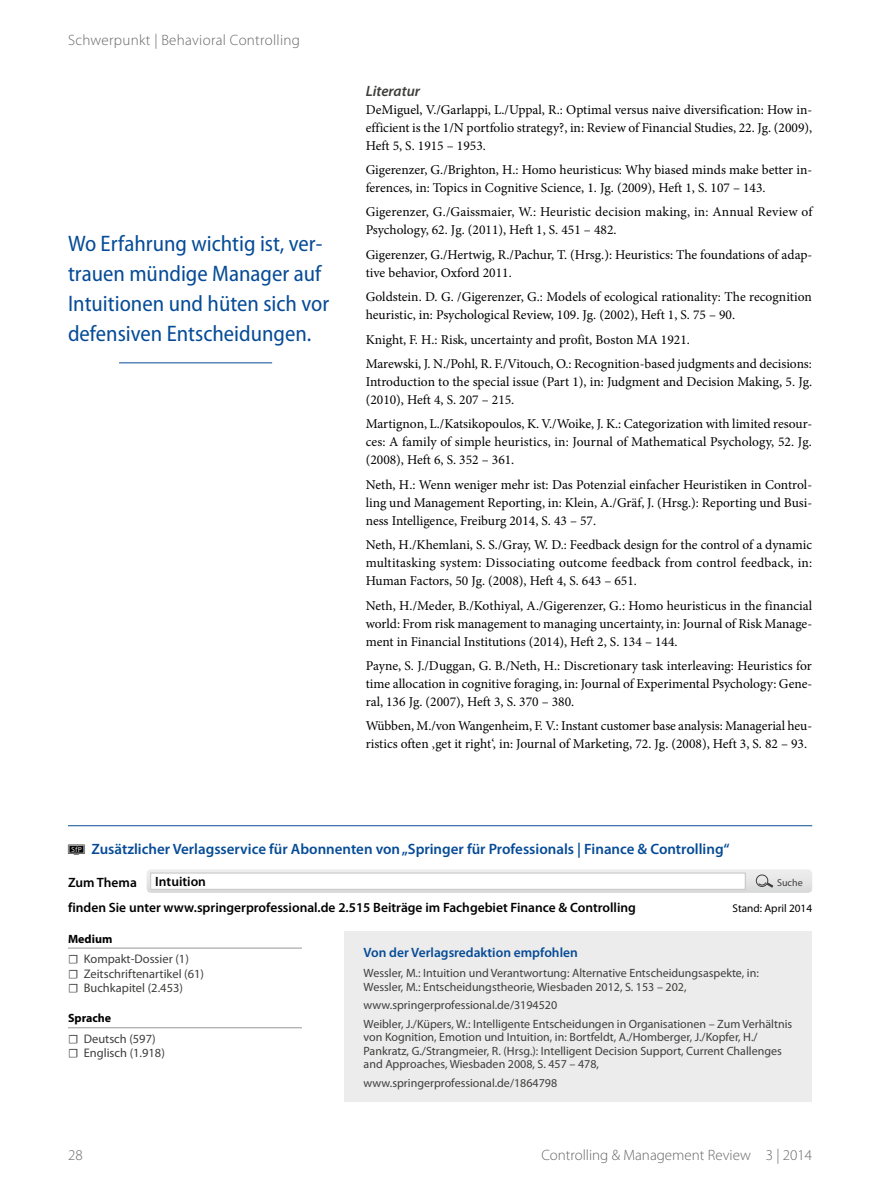
<style>
.page{position:relative;width:893px;height:1187px;background:#fff}
.page>*{position:absolute;margin:0;border:0;box-sizing:border-box;transform-origin:0 0}
.t1{font:semi-condensed 22.5px/30px "Myriad Pro";color:#064b97}
.t2{font:600 15px "Myriad Pro";color:#064b97}
.t3{font:300 15px "Myriad Pro";letter-spacing:.01em;color:#676767}
.t4{font:italic 600 15px "Myriad Pro";color:#3e3e3d}
.t5{font:13.5px/18px "Minion Pro";color:#000}
.t6{font:600 13.5px "Myriad Pro";color:#000}
.t7{font:600 13.5px "Myriad Pro";color:#064b97}
.t8{font:12.45px/14.2px "Myriad Pro";color:#3e3e3d}
.t9{font:12px/13.5px "Myriad Pro";color:#3e3e3d}
.t10{font:700 12px "Myriad Pro";color:#000}
.t11{font:11.25px "Myriad Pro";color:#000}
.t12{font:10.05px "Myriad Pro";color:#3e3e3d}
.s1{font-family:"Minion Pro"}
</style>
<div class="page">
<hr style="left:119px;top:362px;width:153px;height:1px;background:#064b97">
<hr style="left:68px;top:825px;width:744px;height:1px;background:#064b97">
<svg style="left:147px;top:869px;width:665px;height:23px"></svg>
<hr style="left:68px;top:947px;width:234px;height:1px;background:#989898">
<hr style="left:68px;top:1027px;width:234px;height:1px;background:#989898">
<div style="left:344px;top:931px;width:468px;height:170px;background:#ececec"></div>
<p class="t3" style="left:68px;top:32px;width:233px">Schwerpunkt | Behavioral Controlling</p>
<h1 class="t1" style="left:68px;top:229px;width:263px">Wo Erfahrung wichtig ist, ver&shy;trauen mündige Manager auf<br>Intuitionen und hüten sich vor defensiven Entscheidungen.</h1>
<p class="t4" style="left:366px;top:81px;width:56px">Literatur</p>
<p class="t5" style="left:366px;top:100px;width:448px;text-align:justify">DeMiguel, V./Garlappi, L./Uppal, R.: Optimal versus naive diversification: How in&shy;efficient is the 1/N portfolio strategy?, in: Review of Financial Studies, 22. Jg. (2009), Heft 5, S. 1915 – 1953.</p>
<p class="t5" style="left:366px;top:161px;width:448px">Gigerenzer, G./Brighton, H.: Homo heuristicus: Why biased minds make better in&shy;ferences, in: Topics in Cognitive Science, 1. Jg. (2009), Heft 1, S. 107 – 143.</p>
<p class="t5" style="left:366px;top:203px;width:448px">Gigerenzer, G./Gaissmaier, W.: Heuristic decision making, in: Annual Review of<br>Psychology, 62. Jg. (2011), Heft 1, S. 451 – 482.</p>
<p class="t5" style="left:366px;top:245px;width:448px">Gigerenzer, G./Hertwig, R./Pachur, T. (Hrsg.): Heuristics: The foundations of adap&shy;tive behavior, Oxford 2011.</p>
<p class="t5" style="left:366px;top:288px;width:448px">Goldstein. D. G. /Gigerenzer, G.: Models of ecological rationality: The recognition heuristic, in: Psychological Review, 109. Jg. (2002), Heft 1, S. 75 – 90.</p>
<p class="t5" style="left:366px;top:327px;width:448px;line-height:24.5px">Knight, F. H.: Risk, uncertainty and profit, Boston MA 1921.<br>Marewski, J. N./Pohl, R. F./Vitouch, O.: Recognition-based judgments and decisions:</p>
<p class="t5" style="left:366px;top:372px;width:448px">Introduction to the special issue (Part 1), in: Judgment and Decision Making, 5. Jg. (2010), Heft 4, S. 207 – 215.</p>
<p class="t5" style="left:366px;top:415px;width:448px;text-align:justify">Martignon, L./Katsikopoulos, K. V./Woike, J. K.: Categorization with limited resour&shy;ces: A family of simple heuristics, in: Journal of Mathematical Psychology, 52. Jg. (2008), Heft 6, S. 352 – 361.</p>
<p class="t5" style="left:366px;top:475px;width:448px;text-align:justify">Neth, H.: Wenn weniger mehr ist: Das Potenzial einfacher Heuristiken in Control&shy;ling und Management Reporting, in: Klein, A./Gräf, J. (Hrsg.): Reporting und Busi&shy;ness Intelligence, Freiburg 2014, S. 43 – 57.</p>
<p class="t5" style="left:366px;top:536px;width:448px;text-align:justify">Neth, H./Khemlani, S. S./Gray, W. D.: Feedback design for the control of a dynamic multitasking system: Dissociating outcome feedback from control feedback, in:<br>Human Factors, 50 Jg. (2008), Heft 4, S. 643 – 651.</p>
<p class="t5" style="left:366px;top:596px;width:448px;text-align:justify">Neth, H./Meder, B./Kothiyal, A./Gigerenzer, G.: Homo heuristicus in the financial world: From risk management to managing uncertainty, in: Journal of Risk Manage&shy;ment in Financial Institutions (2014), Heft 2, S. 134 – 144.</p>
<p class="t5" style="left:366px;top:656px;width:448px;text-align:justify">Payne, S. J./Duggan, G. B./Neth, H.: Discretionary task interleaving: Heuristics for time allocation in cognitive foraging, in: Journal of Experimental Psychology: Gene&shy;ral, 136 Jg. (2007), Heft 3, S. 370 – 380.</p>
<p class="t5" style="left:366px;top:717px;width:448px">Wübben, M./von Wangenheim, F. V.: Instant customer base analysis: Managerial heu&shy;ristics often ‚get it right‘, in: Journal of Marketing, 72. Jg. (2008), Heft 3, S. 82 – 93.</p>
<p class="t2" style="left:91px;top:839px;width:640px">Zusätzlicher Verlagsservice für Abonnenten von „Springer für Professionals | Finance &amp; Controlling“</p>
<p class="t6" style="left:68px;top:873px;width:70px">Zum Thema</p>
<p class="t6" style="left:155px;top:873px;width:52px">Intuition</p>
<p class="t12" style="left:777px;top:875px;width:27px">Suche</p>
<p class="t6" style="left:68px;top:898px;width:569px">finden Sie unter www.springerprofessional.de 2.515 Beiträge im Fachgebiet Finance &amp; Controlling</p>
<p class="t11" style="left:732px;top:901px;width:81px">Stand: April 2014</p>
<p class="t10" style="left:68px;top:930px;width:46px">Medium</p>
<p class="t8" style="left:68px;top:951px;width:138px"><span class="s1">☐</span> Kompakt-Dossier (1)<br><span class="s1">☐</span> Zeitschriftenartikel (61) <span class="s1">☐</span> Buchkapitel (2.453)</p>
<p class="t10" style="left:68px;top:1010px;width:45px">Sprache</p>
<p class="t8" style="left:68px;top:1031px;width:98px"><span class="s1">☐</span> Deutsch (597) <span class="s1">☐</span> Englisch (1.918)</p>
<p class="t7" style="left:364px;top:943px;width:216px">Von der Verlagsredaktion empfohlen</p>
<p class="t9" style="left:364px;top:966px;width:397px">Wessler, M.: Intuition und Verantwortung: Alternative Entscheidungsaspekte, in:<br>Wessler, M.: Entscheidungstheorie, Wiesbaden 2012, S. 153 – 202,</p>
<p class="t9" style="left:364px;top:995px;width:430px;line-height:18.6px">www.springerprofessional.de/3194520<br>Weibler, J./Küpers, W.: Intelligente Entscheidungen in Organisationen – Zum Verhältnis</p>
<p class="t9" style="left:364px;top:1030px;width:420px">von Kognition, Emotion und Intuition, in: Bortfeldt, A./Homberger, J./Kopfer, H./<br>Pankratz, G./Strangmeier, R. (Hrsg.): Intelligent Decision Support, Current Challenges and Approaches, Wiesbaden 2008, S. 457 – 478,</p>
<p class="t9" style="left:364px;top:1075px;width:195px">www.springerprofessional.de/1864798</p>
<p class="t3" style="left:68px;top:1146px;width:16px">28</p>
<p class="t3" style="left:541px;top:1146px;width:272px">Controlling &amp; Management Review 3 | 2014</p>
</div>
